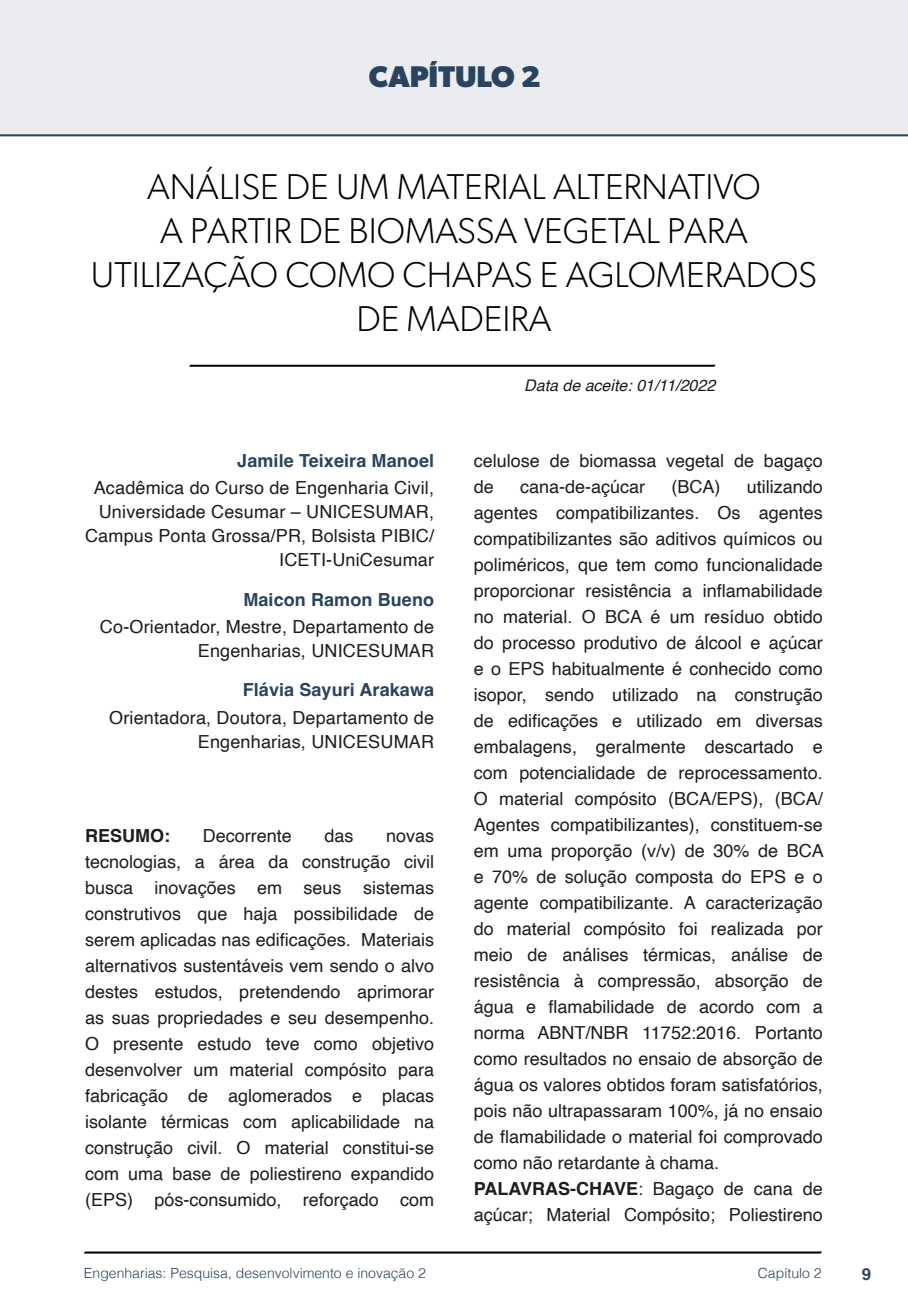
<style>
.page{position:relative;width:908px;height:1304px;background:#fff}
.page>*{position:absolute;margin:0;border:0;box-sizing:border-box;transform-origin:0 0}
.t1{font:300 36px/44px "Gibson";color:#000;text-align:center}
.t2{font:700 30px "Gibson";color:#2a435e}
.t3{font:18px/26px "Helvetica";color:#1d1d1b;text-align:right}
.t4{font:700 18px "Helvetica";letter-spacing:.005em;color:#2a435e}
.t5{font:700 18px "Helvetica";color:#1d1d1b}
.t6{font:700 16.8px "Helvetica";color:#2a435e}
.t7{font:italic 16px "Helvetica";color:#1d1d1b}
.t8{font:300 14px "Helvetica";color:#2a435e}
.s1{font-weight:700}
</style>
<div class="page">
<svg style="left:84px;top:1251px;width:737px;height:3px;background:#515151"></svg>
<svg style="left:189px;top:364px;width:526px;height:3px;background:#4f4f4f"></svg>
<div style="left:0;top:0;width:907px;height:136px;background:#eaecef"></div>
<div style="left:44px;top:72px;width:68px;height:61px;background:#eaecef"></div>
<h2 class="t2" style="left:369px;top:58px;width:173px">CAPÍTULO 2</h2>
<h1 class="t1" style="left:91px;top:164px;width:727px">ANÁLISE DE UM MATERIAL ALTERNATIVO<br>A PARTIR DE BIOMASSA VEGETAL PARA<br>UTILIZAÇÃO COMO CHAPAS E AGLOMERADOS<br>DE MADEIRA</h1>
<p class="t4" style="left:237px;top:450px;width:198px">Jamile Teixeira Manoel</p>
<p class="t3" style="left:85px;top:477px;width:350px;line-height:24px">Acadêmica do Curso de Engenharia Civil, Universidade Cesumar – UNICESUMAR, Campus Ponta Grossa/PR, Bolsista PIBIC/ ICETI-UniCesumar</p>
<p class="t4" style="left:243px;top:588px;width:192px">Maicon Ramon Bueno</p>
<p class="t3" style="left:100px;top:615px;width:335px;line-height:24px">Co-Orientador, Mestre, Departamento de<br>Engenharias, UNICESUMAR</p>
<p class="t4" style="left:242px;top:679px;width:193px">Flávia Sayuri Arakawa</p>
<p class="t3" style="left:109px;top:706px;width:326px;line-height:24px">Orientadora, Doutora, Departamento de<br>Engenharias, UNICESUMAR</p>
<p class="t5" style="left:85px;top:824px;width:86px">RESUMO:</p>
<p class="t3" style="left:203px;top:823px;width:91px">Decorrente</p>
<p class="t3" style="left:324px;top:823px;width:31px">das</p>
<p class="t3" style="left:85px;top:823px;width:350px;text-align:justify;text-indent:301px">novas tecnologias, a área da construção civil busca inovações em seus sistemas construtivos que haja possibilidade de serem aplicadas nas edificações. Materiais alternativos sustentáveis vem sendo o alvo destes estudos, pretendendo aprimorar as suas propriedades e seu desempenho.<br>O presente estudo teve como objetivo desenvolver um material compósito para fabricação de aglomerados e placas isolante térmicas com aplicabilidade na construção civil. O material constitui-se com uma base de poliestireno expandido (EPS) pós-consumido, reforçado com</p>
<p class="t7" style="left:524px;top:373px;width:192px">Data de aceite: 01/11/2022</p>
<p class="t3" style="left:473px;top:448px;width:350px;text-align:left">celulose de biomassa vegetal de bagaço de</p>
<p class="t3" style="left:520px;top:474px;width:127px">cana-de-açúcar</p>
<p class="t3" style="left:671px;top:474px;width:50px">(BCA)</p>
<p class="t3" style="left:473px;top:474px;width:351px;text-align:left;text-indent:273px">utilizando agentes compatibilizantes. Os agentes compatibilizantes são aditivos químicos ou poliméricos, que tem como funcionalidade proporcionar resistência a inflamabilidade no material. O BCA é um resíduo obtido do processo produtivo de álcool e açúcar e o EPS habitualmente é conhecido como isopor, sendo utilizado na construção de edificações e utilizado em diversas embalagens, geralmente descartado e com potencialidade de reprocessamento.<br>O material compósito (BCA/EPS), (BCA/ Agentes compatibilizantes), constituem-se em uma proporção (v/v) de 30% de BCA e 70% de solução composta do EPS e o agente compatibilizante. A caracterização do material compósito foi realizada por meio de análises térmicas, análise de resistência à compressão, absorção de água e flamabilidade de acordo com a norma ABNT/NBR 11752:2016. Portanto como resultados no ensaio de absorção de água os valores obtidos foram satisfatórios, pois não ultrapassaram 100%, já no ensaio de flamabilidade o material foi comprovado como não retardante à chama.<br><span class="s1">PALAVRAS-CHAVE</span>: Bagaço de cana de açúcar; Material Compósito; Poliestireno</p>
<p class="t8" style="left:84px;top:1261px;width:343px">Engenharias: Pesquisa, desenvolvimento e inovação 2</p>
<p class="t8" style="left:757px;top:1261px;width:65px">Capítulo 2</p>
<p class="t6" style="left:861px;top:1264px;width:11px">9</p>
</div>
